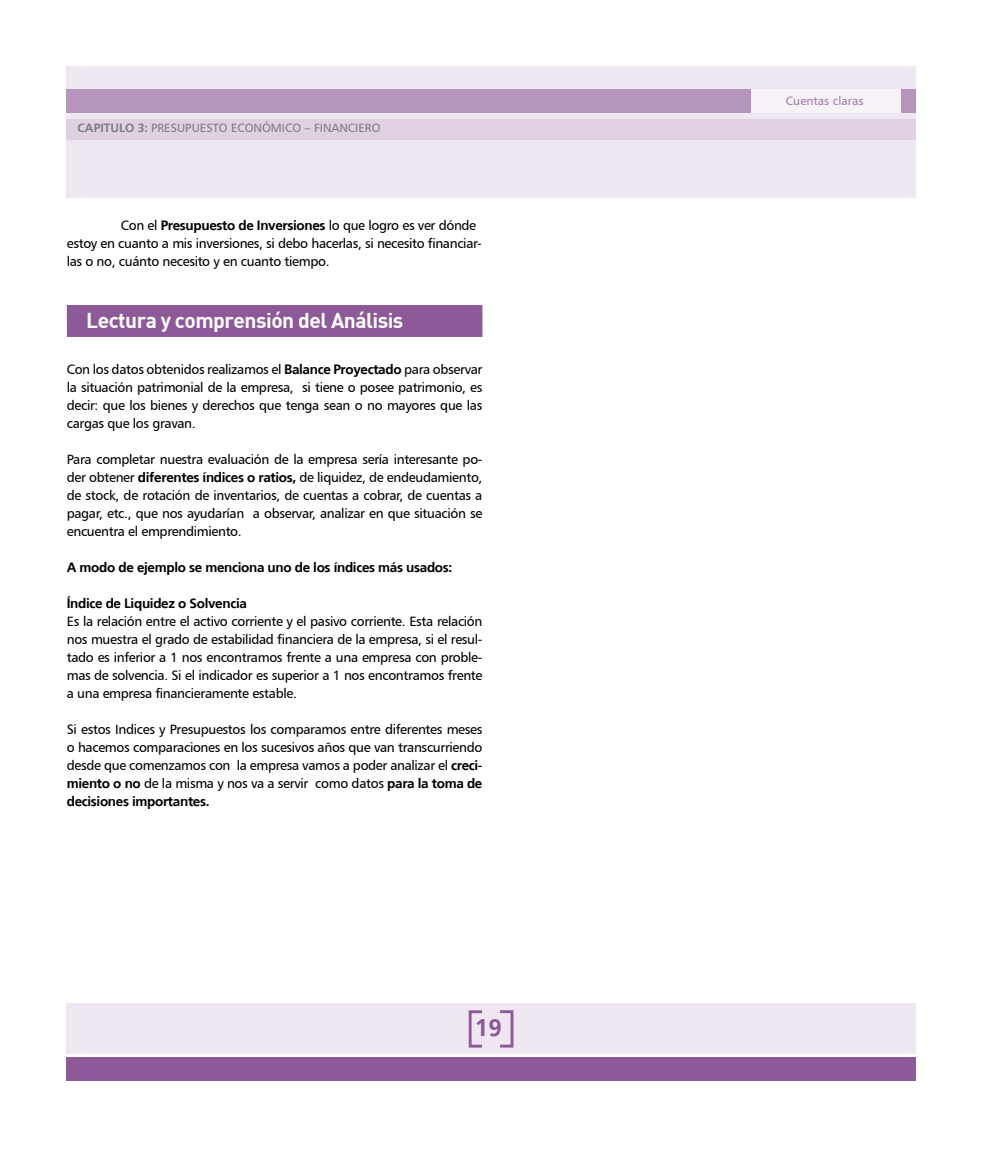
<style>
.page{position:relative;width:983px;height:1153px;background:#fff}
.page>*{position:absolute;margin:0;border:0;box-sizing:border-box;transform-origin:0 0}
.t1{font:700 24px "Frutiger";color:#8d5998}
.t2{font:700 21px "DIN";letter-spacing:-.025em;color:#fff}
.t3{font:13.5px/18px "Frutiger";letter-spacing:-.025em;color:#000;text-align:justify}
.t4{font:700 13.5px "Frutiger";letter-spacing:-.025em;color:#000}
.t5{font:12px "Frutiger";color:#7c7c7c}
.t6{font:12px "Frutiger";color:#a47aad}
.s1{font-weight:700}
</style>
<div class="page">
<div style="left:67px;top:67px;width:848px;height:131px;background:#eee6f0"></div>
<div style="left:67px;top:89px;width:848px;height:24px;background:#b695bd"></div>
<div style="left:67px;top:1002px;width:848px;height:51px;background:#eee6f0"></div>
<div style="left:67px;top:1057px;width:848px;height:23px;background:#8d5998"></div>
<svg style="left:468px;top:1010px;width:14px;height:37px"></svg>
<svg style="left:500px;top:1010px;width:13px;height:37px"></svg>
<div style="left:751px;top:89px;width:149px;height:24px;background:#f6f2f7"></div>
<div style="left:67px;top:119px;width:848px;height:20px;background:#dfd1e2"></div>
<div style="left:67px;top:305px;width:415px;height:32px;background:#8d5998"></div>
<p class="t5" style="left:78px;top:121px;width:304px"><span class="s1">CAPITULO 3:</span> PRESUPUESTO ECONÓMICO – FINANCIERO</p>
<p class="t3" style="left:67px;top:216px;width:416px;text-align:left;text-indent:54px">Con el <span class="s1">Presupuesto de Inversiones</span> lo que logro es ver dónde estoy en cuanto a mis inversiones, si debo hacerlas, si necesito financiar&shy;las o no, cuánto necesito y en cuanto tiempo.</p>
<h2 class="t2" style="left:86px;top:306px;width:319px">Lectura y comprensión del Análisis</h2>
<p class="t3" style="left:67px;top:360px;width:417px">Con los datos obtenidos realizamos el <span class="s1">Balance Proyectado</span> para observar la situación patrimonial de la empresa, si tiene o posee patrimonio, es decir: que los bienes y derechos que tenga sean o no mayores que las cargas que los gravan.</p>
<p class="t3" style="left:67px;top:450px;width:417px">Para completar nuestra evaluación de la empresa sería interesante po&shy;der obtener <span class="s1">diferentes índices o ratios,</span> de liquidez, de endeudamiento, de stock, de rotación de inventarios, de cuentas a cobrar, de cuentas a pagar, etc., que nos ayudarían a observar, analizar en que situación se encuentra el emprendimiento.</p>
<p class="t4" style="left:67px;top:559px;width:387px">A modo de ejemplo se menciona uno de los índices más usados:</p>
<p class="t4" style="left:67px;top:595px;width:182px">Índice de Liquidez o Solvencia</p>
<p class="t3" style="left:67px;top:612px;width:417px">Es la relación entre el activo corriente y el pasivo corriente. Esta relación nos muestra el grado de estabilidad financiera de la empresa, si el resul&shy;tado es inferior a 1 nos encontramos frente a una empresa con proble&shy;mas de solvencia. Si el indicador es superior a 1 nos encontramos frente a una empresa financieramente estable.</p>
<p class="t3" style="left:67px;top:720px;width:417px">Si estos Indices y Presupuestos los comparamos entre diferentes meses o hacemos comparaciones en los sucesivos años que van transcurriendo desde que comenzamos con la empresa vamos a poder analizar el <span class="s1">creci&shy;miento o no</span> de la misma y nos va a servir como datos <span class="s1">para la toma de decisiones importantes.</span></p>
<h1 class="t1" style="left:475px;top:1013px;width:28px">19</h1>
<p class="t6" style="left:785px;top:94px;width:79px">Cuentas claras</p>
</div>
